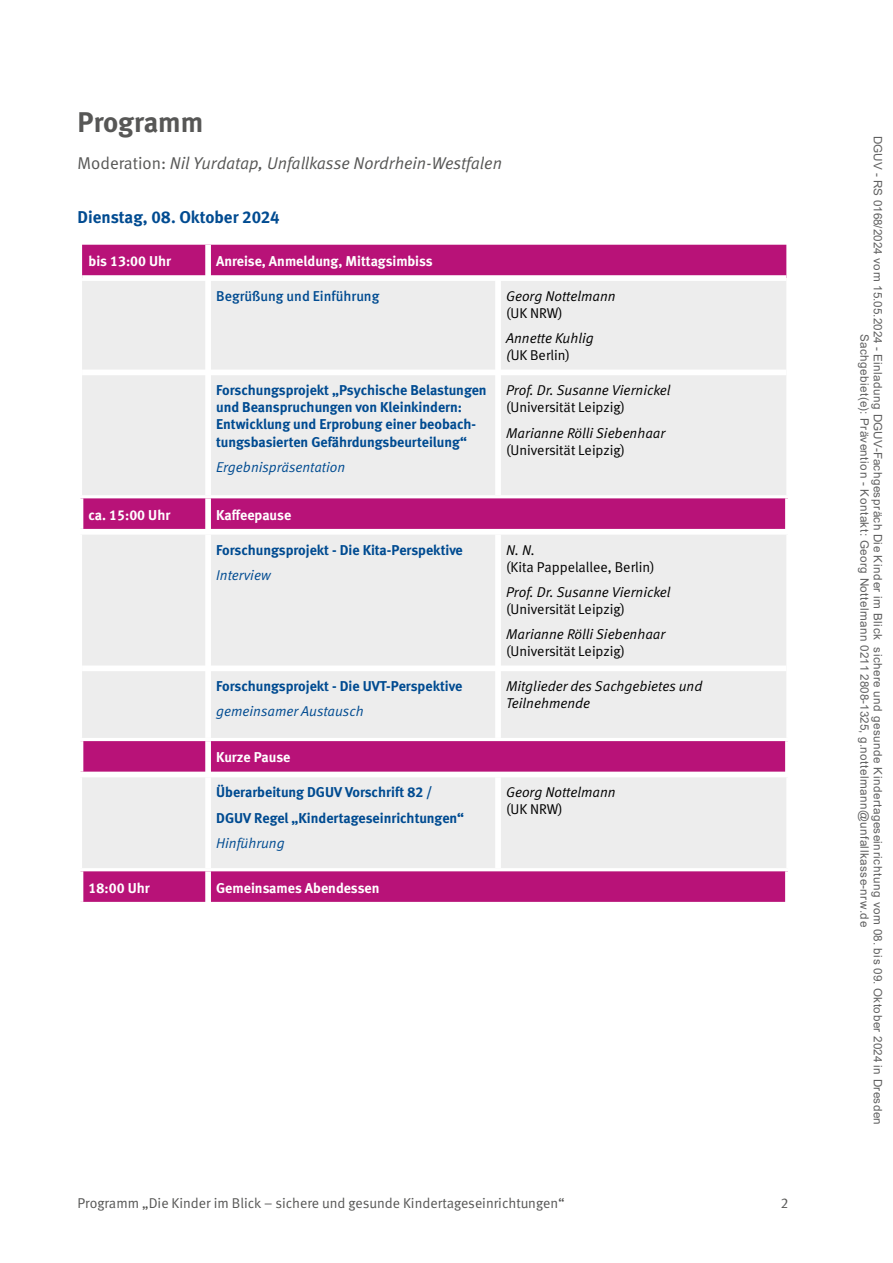
<style>
.page{position:relative;width:893px;height:1263px;background:#fff}
.page>*{position:absolute;margin:0;border:0;box-sizing:border-box;transform-origin:0 0}
.t1{font:700 28.5px "DGUV Meta";letter-spacing:-.045em;color:#575756}
.t2{font:italic 17.1px "DGUV Meta";letter-spacing:-.055em;color:#575756}
.t3{font:700 17.1px "DGUV Meta";letter-spacing:-.02em;color:#004b91}
.t4{font:700 14.25px/17.1px "DGUV Meta";letter-spacing:-.025em;color:#004b91}
.t5{font:italic 14.25px/17px "DGUV Meta";letter-spacing:-.03em;color:#000}
.t6{font:14.25px "DGUV Meta";letter-spacing:-.015em;color:#000}
.t7{font:700 14.25px "DGUV Meta";letter-spacing:-.025em;color:#fff}
.t8{font:14.25px "DGUV Meta";letter-spacing:-.01em;color:#575756}
.t9{font:italic 14.25px "DGUV Meta";letter-spacing:-.03em;color:#004b91}
.t10{font:500 14.25px "DGUV Meta";letter-spacing:-.03em;color:#004b91}
.t11{font:700 14.25px "DGUV Meta";letter-spacing:-.005em;color:#fff}
.t12{font:italic 14.25px "DGUV Meta";letter-spacing:-.06em;color:#004b91}
.t13{font:9.15px/13.5px "Courier Bold";color:#606060;text-align:center}
.s1{font-style:normal}
.s2{font-family:"DGUV Meta Bold mapped Font 1 48 48";font-weight:400}
.s3{font-family:"DGUV Meta Bold mapped Font 1 56 56";font-weight:400}
.s4{font-family:"DGUV Meta Bold mapped Font 1 50 50";font-weight:400}
</style>
<div class="page">
<div style="left:82px;top:245px;width:704px;height:30px;background:#b81278"></div>
<div style="left:82px;top:281px;width:704px;height:214px;background:#ededed"></div>
<svg style="left:82px;top:498px;width:704px;height:404px;background:#e0b8d0"></svg>
<svg style="left:82px;top:244px;width:126px;height:1px"></svg>
<svg style="left:208px;top:244px;width:290px;height:1px"></svg>
<svg style="left:498px;top:244px;width:289px;height:1px"></svg>
<svg style="left:786px;top:245px;width:1px;height:33px"></svg>
<div style="left:205px;top:245px;width:6px;height:30px;background:#fff"></div>
<div style="left:205px;top:281px;width:6px;height:89px;background:#fff"></div>
<div style="left:495px;top:281px;width:6px;height:89px;background:#fff"></div>
<div style="left:82px;top:370px;width:126px;height:5px;background:#fff"></div>
<div style="left:208px;top:370px;width:290px;height:5px;background:#fff"></div>
<div style="left:205px;top:375px;width:6px;height:120px;background:#fff"></div>
<div style="left:498px;top:370px;width:288px;height:5px;background:#fff"></div>
<div style="left:495px;top:375px;width:6px;height:120px;background:#fff"></div>
<div style="left:205px;top:535px;width:6px;height:130px;background:#fff"></div>
<div style="left:495px;top:535px;width:6px;height:130px;background:#fff"></div>
<div style="left:82px;top:665px;width:126px;height:6px;background:#fff"></div>
<div style="left:208px;top:665px;width:290px;height:6px;background:#fff"></div>
<div style="left:205px;top:671px;width:6px;height:67px;background:#fff"></div>
<div style="left:498px;top:665px;width:288px;height:6px;background:#fff"></div>
<div style="left:495px;top:671px;width:6px;height:67px;background:#fff"></div>
<div style="left:205px;top:777px;width:6px;height:91px;background:#fff"></div>
<div style="left:495px;top:777px;width:6px;height:91px;background:#fff"></div>
<div style="left:78px;top:498px;width:5px;height:31px;background:#fff"></div>
<div style="left:205px;top:498px;width:6px;height:31px;background:#fff"></div>
<div style="left:785px;top:498px;width:6px;height:31px;background:#fff"></div>
<div style="left:78px;top:529px;width:130px;height:6px;background:#fff"></div>
<div style="left:208px;top:529px;width:290px;height:6px;background:#fff"></div>
<div style="left:498px;top:529px;width:293px;height:6px;background:#fff"></div>
<div style="left:78px;top:741px;width:5px;height:31px;background:#fff"></div>
<hr style="left:79px;top:738px;width:129px;height:3px;background:#fff">
<hr style="left:208px;top:738px;width:290px;height:3px;background:#fff">
<hr style="left:498px;top:738px;width:292px;height:3px;background:#fff">
<div style="left:205px;top:741px;width:6px;height:31px;background:#fff"></div>
<div style="left:785px;top:741px;width:6px;height:31px;background:#fff"></div>
<div style="left:78px;top:772px;width:130px;height:5px;background:#fff"></div>
<div style="left:208px;top:772px;width:290px;height:5px;background:#fff"></div>
<div style="left:498px;top:772px;width:293px;height:5px;background:#fff"></div>
<div style="left:78px;top:871px;width:5px;height:31px;background:#fff"></div>
<hr style="left:79px;top:868px;width:129px;height:3px;background:#fff">
<hr style="left:208px;top:868px;width:290px;height:3px;background:#fff">
<hr style="left:498px;top:868px;width:292px;height:3px;background:#fff">
<div style="left:205px;top:871px;width:6px;height:31px;background:#fff"></div>
<div style="left:785px;top:871px;width:6px;height:31px;background:#fff"></div>
<h1 class="t1" style="left:78px;top:107px;width:127px">Programm</h1>
<p class="t2" style="left:78px;top:154px;width:426px"><span class="s1">Moderation:</span> Nil Yurdatap, Unfallkasse Nordrhein-Westfalen</p>
<p class="t3" style="left:78px;top:208px;width:204px">Dienstag, <span class="s2">0</span><span class="s3">8</span>. Oktober <span class="s4">2</span><span class="s2">0</span><span class="s4">2</span>4</p>
<p class="t11" style="left:89px;top:254px;width:85px">bis 13:00 Uhr</p>
<p class="t7" style="left:216px;top:254px;width:218px">Anreise, Anmeldung, Mittagsimbiss</p>
<p class="t10" style="left:216px;top:290px;width:166px">Begrüßung und Einführung</p>
<p class="t5" style="left:506px;top:288px;width:111px">Georg Nottelmann</p>
<p class="t6" style="left:506px;top:306px;width:59px">(UK NRW)</p>
<p class="t5" style="left:506px;top:330px;width:89px">Annette Kuhlig (<span class="s1">UK Berlin)</span></p>
<p class="t4" style="left:216px;top:382px;width:272px">Forschungsprojekt „Psychische Belastungen und Beanspruchungen von Kleinkindern:<br>Entwicklung und Erprobung einer beobach&shy;tungsbasierten Gefährdungsbeurteilung“</p>
<p class="t9" style="left:216px;top:460px;width:131px">Ergebnispräsentation</p>
<p class="t5" style="left:506px;top:382px;width:167px">Prof. Dr. Susanne Viernickel</p>
<p class="t6" style="left:506px;top:400px;width:121px">(Universität Leipzig)</p>
<p class="t5" style="left:506px;top:425px;width:162px">Marianne Rölli Siebenhaar</p>
<p class="t6" style="left:506px;top:443px;width:121px">(Universität Leipzig)</p>
<p class="t7" style="left:89px;top:507px;width:84px">ca. 15:00 Uhr</p>
<p class="t7" style="left:216px;top:507px;width:77px">Kaffeepause</p>
<p class="t4" style="left:216px;top:541px;width:248px">Forschungsprojekt - Die Kita-Perspektive</p>
<p class="t12" style="left:216px;top:568px;width:61px">Interview</p>
<p class="t4" style="left:216px;top:678px;width:248px">Forschungsprojekt - Die UVT-Perspektive</p>
<p class="t9" style="left:216px;top:704px;width:149px">gemeinsamer Austausch</p>
<p class="t7" style="left:216px;top:750px;width:76px">Kurze Pause</p>
<p class="t4" style="left:216px;top:780px;width:252px;line-height:25.2px">Überarbeitung DGUV Vorschrift 82 /<br>DGUV Regel „Kindertageseinrichtungen“</p>
<p class="t9" style="left:216px;top:836px;width:70px">Hinführung</p>
<p class="t7" style="left:89px;top:880px;width:64px">18:00 Uhr</p>
<p class="t7" style="left:216px;top:880px;width:165px">Gemeinsames Abendessen</p>
<p class="t5" style="left:506px;top:542px;width:31px">N. N.</p>
<p class="t6" style="left:506px;top:560px;width:151px">(Kita Pappelallee, Berlin)</p>
<p class="t5" style="left:506px;top:584px;width:167px">Prof. Dr. Susanne Viernickel</p>
<p class="t6" style="left:506px;top:602px;width:121px">(Universität Leipzig)</p>
<p class="t5" style="left:506px;top:626px;width:162px">Marianne Rölli Siebenhaar</p>
<p class="t6" style="left:506px;top:644px;width:121px">(Universität Leipzig)</p>
<p class="t5" style="left:506px;top:678px;width:199px">Mitglieder des Sachgebietes und<br>Teilnehmende</p>
<p class="t5" style="left:506px;top:784px;width:111px">Georg Nottelmann</p>
<p class="t6" style="left:506px;top:802px;width:59px">(UK NRW)</p>
<p class="t8" style="left:78px;top:1196px;width:489px">Programm „Die Kinder im Blick – sichere und gesunde Kindertageseinrichtungen“</p>
<p class="t8" style="left:781px;top:1196px;width:9px">2</p>
<p class="t13" style="left:884px;top:136px;width:991px;rotate:90deg">DGUV - RS 0168/2024 vom 15.05.2024 - Einladung DGUV-Fachgespräch Die Kinder im Blick sichere und gesunde Kindertageseinrichtung vom 08. bis 09. Oktober 2024 in Dresden<br>Sachgebiet(e): Prävention - Kontakt: Georg Nottelmann 0211 2808-1325, g.nottelmann@unfallkasse-nrw.de</p>
</div>
